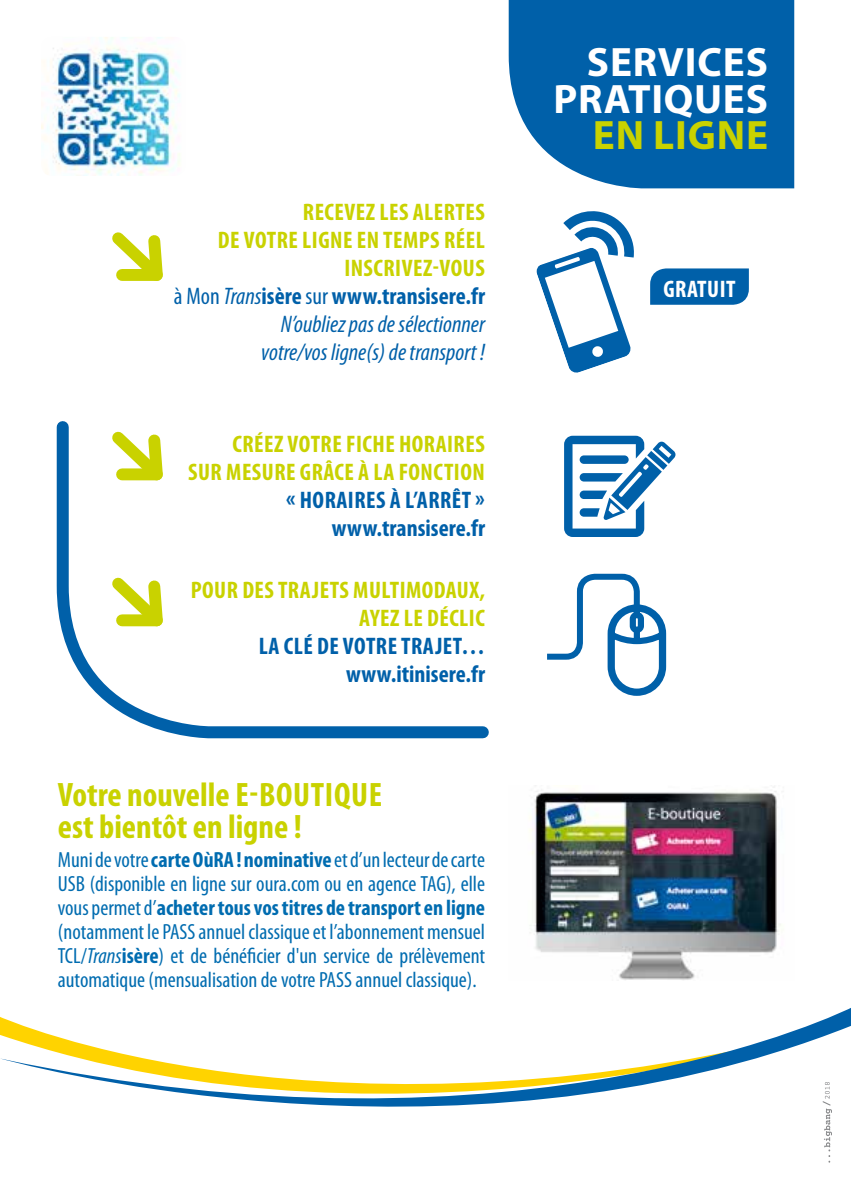
<style>
.page{position:relative;width:851px;height:1191px;background:#fff}
.page>*{position:absolute;margin:0;border:0;box-sizing:border-box;transform-origin:0 0}
.t1{font:700 41.2px/36.4px "Myriad Pro";letter-spacing:.015em;color:#fff;text-align:right}
.t2{font:700 41.2px "Myriad Pro";letter-spacing:.02em;color:#c9d200}
.t3{font:700 condensed 34px/32px "Myriad Pro";color:#c9d200}
.t4{font:italic condensed 24px/28px "Myriad Pro";color:#0060a9;text-align:right}
.t5{font:700 condensed 24px/28px "Myriad Pro";letter-spacing:.02em;color:#c9d200;text-align:right}
.t6{font:700 condensed 24px/28px "Myriad Pro";letter-spacing:.02em;color:#0060a9;text-align:right}
.t7{font:700 condensed 24px "Myriad Pro";letter-spacing:.02em;color:#fff}
.t8{font:condensed 22px/24px "Myriad Pro";color:#006cb0;text-align:justify}
.s1{font-weight:700;font-style:normal;color:#c9d200}
.s2{font-style:normal}
.s3{font-weight:700;font-style:normal}
.s4{font-weight:700}
.s5{font-style:italic}
</style>
<div class="page">
<svg style="left:0;top:1008px;width:850px;height:155px"></svg>
<svg style="left:822px;top:1082px;width:9px;height:80px"></svg>
<img style="left:41px;top:37px;width:139px;height:139px">
<svg style="left:508px;top:0;width:286px;height:188px;background:#186eb1"></svg>
<svg style="left:112px;top:232px;width:51px;height:49px"></svg>
<svg style="left:564px;top:436px;width:111px;height:101px"></svg>
<svg style="left:547px;top:573px;width:120px;height:123px"></svg>
<svg style="left:536px;top:211px;width:98px;height:162px"></svg>
<svg style="left:650px;top:268px;width:98px;height:37px;background:#0b67ac"></svg>
<svg style="left:56px;top:421px;width:433px;height:318px"></svg>
<img style="left:529px;top:785px;width:252px;height:195px">
<p class="t4" style="left:174px;top:197px;width:312px"><span class="s1">RECEVEZ LES ALERTES<br>DE VOTRE LIGNE EN TEMPS RÉEL<br>INSCRIVEZ-VOUS<br></span><span class="s2">à Mon</span> Trans<span class="s3">isère</span> <span class="s2">sur</span> <span class="s3">www.transisere.fr<br></span>N’oubliez pas de sélectionner<br>votre/vos ligne(s) de transport !</p>
<p class="t5" style="left:188px;top:430px;width:298px">CRÉEZ VOTRE FICHE HORAIRES<br>SUR MESURE GRÂCE À LA FONCTION</p>
<p class="t6" style="left:286px;top:486px;width:200px">« HORAIRES À L’ARRÊT » www.transisere.fr</p>
<p class="t5" style="left:191px;top:576px;width:296px">POUR DES TRAJETS MULTIMODAUX,<br>AYEZ LE DÉCLIC</p>
<p class="t6" style="left:258px;top:632px;width:228px">LA CLÉ DE VOTRE TRAJET… www.itinisere.fr</p>
<h2 class="t3" style="left:58px;top:777px;width:326px">Votre nouvelle E-BOUTIQUE est bientôt en ligne !</h2>
<p class="t8" style="left:58px;top:847px;width:428px">Muni de votre <span class="s4">carte OùRA !nominative</span> et d’un lecteur de carte USB (disponible en ligne sur oura.com ou en agence TAG), elle vous permet d’<span class="s4">acheter tous vos titres de transport en ligne </span>(notamment le PASS annuel classique et l’abonnement mensuel TCL/<span class="s5">Trans</span><span class="s4">isère</span>) et de bénéficier d'un service de prélèvement automatique (mensualisation de votre PASS annuel classique).</p>
<h1 class="t1" style="left:553px;top:43px;width:216px">SERVICES<br>PRATIQUES</h1>
<h1 class="t2" style="left:592px;top:108px;width:177px">EN LIGNE</h1>
<p class="t7" style="left:663px;top:274px;width:74px">GRATUIT</p>
</div>
